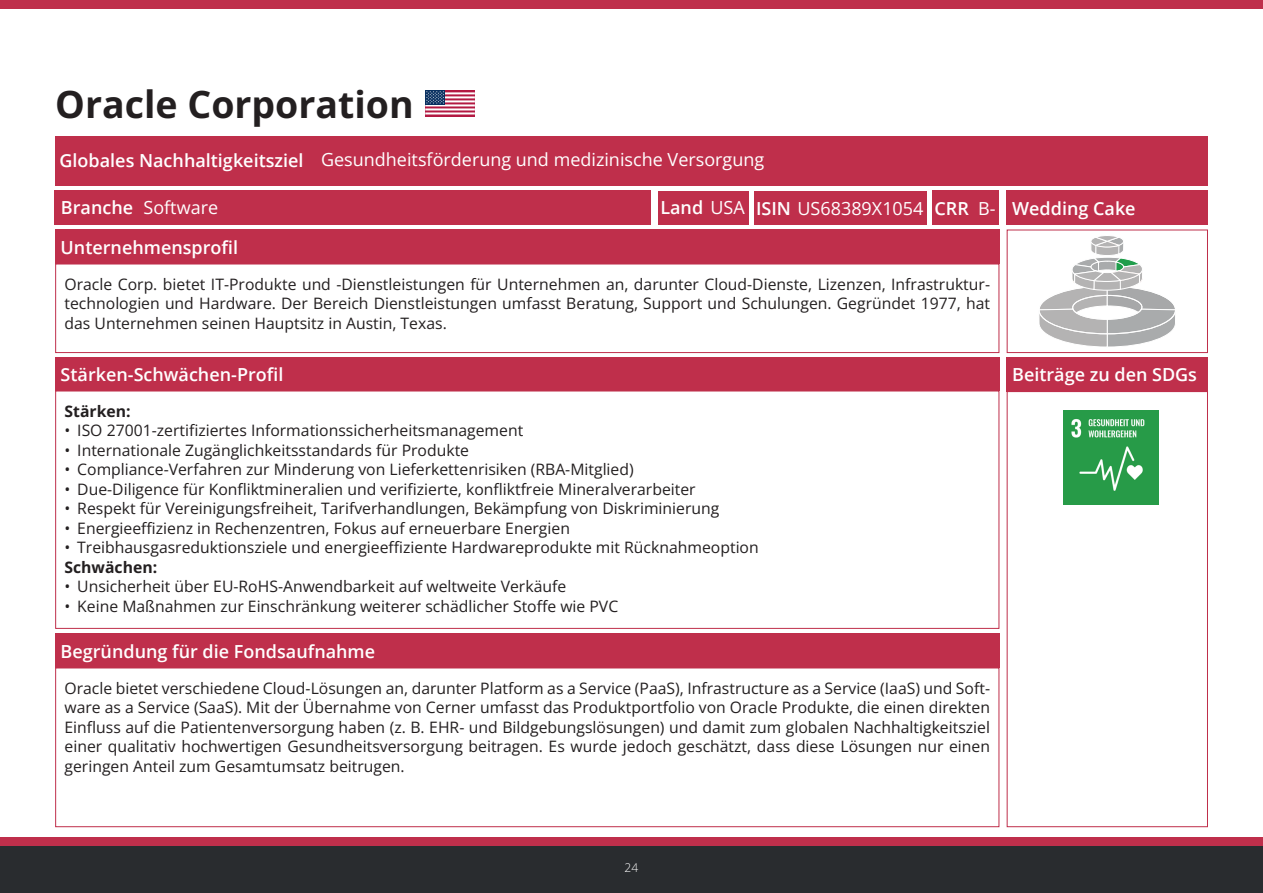
<style>
.page{position:relative;width:1263px;height:893px;background:#fff}
.page>*{position:absolute;margin:0;border:0;box-sizing:border-box;transform-origin:0 0}
.t1{font:700 37.5px "Open Sans";color:#231f20}
.t2{font:600 18px "Open Sans";color:#fff}
.t3{font:18px "Open Sans";color:#fff}
.t4{font:15.75px/19.5px "Open Sans";color:#231f20;text-align:justify}
.t5{font:700 15.75px "Open Sans";color:#231f20}
.t6{font:300 12px "Open Sans";color:#fff}
.s1{font-weight:400}
.s2{font-weight:600}
</style>
<div class="page">
<div style="left:0;top:846px;width:1263px;height:47px;background:#292c2f"></div>
<div style="left:0;top:838px;width:1263px;height:8px;background:#bf2f4b"></div>
<div style="left:0;top:0;width:1263px;height:9px;background:#bf2f4b"></div>
<div style="left:1007px;top:230px;width:201px;height:123px;border:1px solid #bf2f4b"></div>
<div style="left:1007px;top:391px;width:201px;height:436px;border:1px solid #bf2f4b"></div>
<div style="left:933px;top:191px;width:66px;height:34px;background:#bf2f4b"></div>
<div style="left:55px;top:136px;width:1153px;height:49px;background:#bf2f4b"></div>
<div style="left:55px;top:230px;width:944px;height:34px;background:#bf2f4b"></div>
<div style="left:658px;top:191px;width:90px;height:33px;background:#bf2f4b"></div>
<div style="left:55px;top:191px;width:596px;height:34px;background:#bf2f4b"></div>
<div style="left:55px;top:264px;width:944px;height:89px;border:1px solid #bf2f4b"></div>
<div style="left:55px;top:357px;width:944px;height:34px;background:#bf2f4b"></div>
<div style="left:55px;top:634px;width:944px;height:34px;background:#bf2f4b"></div>
<div style="left:55px;top:668px;width:944px;height:159px;border:1px solid #bf2f4b"></div>
<div style="left:755px;top:191px;width:172px;height:33px;background:#bf2f4b"></div>
<div style="left:55px;top:391px;width:944px;height:238px;border:1px solid #bf2f4b"></div>
<div style="left:1007px;top:191px;width:201px;height:34px;background:#bf2f4b"></div>
<div style="left:1007px;top:357px;width:201px;height:34px;background:#bf2f4b"></div>
<svg style="left:1038px;top:236px;width:139px;height:252px"></svg>
<img style="left:1063px;top:410px;width:95px;height:95px">
<div style="left:425px;top:90px;width:50px;height:26px;background:linear-gradient(to right,#d7879d,#d47e95)"></div>
<hr style="left:425px;top:92px;width:50px;height:2px;background:#fff">
<hr style="left:425px;top:96px;width:50px;height:2px;background:#fff">
<hr style="left:425px;top:100px;width:50px;height:2px;background:#fff">
<hr style="left:425px;top:104px;width:50px;height:2px;background:#fff">
<hr style="left:425px;top:108px;width:50px;height:2px;background:#fff">
<hr style="left:425px;top:112px;width:50px;height:2px;background:#fff">
<div style="left:425px;top:90px;width:20px;height:14px;background:#0a3161"></div>
<svg style="left:426px;top:91px;width:18px;height:13px"></svg>
<p class="t1" style="left:55px;top:78px;width:360px">Oracle Corporation</p>
<p class="t2" style="left:60px;top:148px;width:245px">Globales Nachhaltigkeitsziel</p>
<p class="t3" style="left:321px;top:147px;width:445px">Gesundheitsförderung und medizinische Versorgung</p>
<p class="t2" style="left:660px;top:196px;width:86px">Land <span class="s1">USA</span></p>
<p class="t2" style="left:934px;top:196px;width:36px">CRR</p>
<p class="t3" style="left:978px;top:197px;width:19px">B-</p>
<p class="t2" style="left:61px;top:235px;width:179px">Unternehmensprofil</p>
<p class="t4" style="left:65px;top:274px;width:927px">Oracle Corp. bietet IT-Produkte und -Dienstleistungen für Unternehmen an, darunter Cloud-Dienste, Lizenzen, Infrastruktur&shy;technologien und Hardware. Der Bereich Dienstleistungen umfasst Beratung, Support und Schulungen. Gegründet 1977, hat das Unternehmen seinen Hauptsitz in Austin, Texas.</p>
<p class="t2" style="left:61px;top:362px;width:224px">Stärken-Schwächen-Profil</p>
<p class="t3" style="left:144px;top:195px;width:76px">Software</p>
<p class="t3" style="left:756px;top:196px;width:169px"><span class="s2">ISIN</span> US68389X1054</p>
<p class="t2" style="left:1012px;top:196px;width:125px">Wedding Cake</p>
<p class="t2" style="left:61px;top:196px;width:74px">Branche</p>
<p class="t2" style="left:1012px;top:363px;width:186px">Beiträge zu den SDGs</p>
<p class="t5" style="left:65px;top:400px;width:68px">Stärken:</p>
<p class="t4" style="left:65px;top:420px;width:460px">• ISO 27001-zertifiziertes Informationssicherheitsmanagement</p>
<p class="t4" style="left:65px;top:440px;width:406px">• Internationale Zugänglichkeitsstandards für Produkte</p>
<p class="t4" style="left:65px;top:459px;width:571px">• Compliance-Verfahren zur Minderung von Lieferkettenrisiken (RBA-Mitglied)</p>
<p class="t4" style="left:65px;top:479px;width:633px">• Due-Diligence für Konfliktmineralien und verifizierte, konfliktfreie Mineralverarbeiter</p>
<p class="t4" style="left:65px;top:498px;width:656px">• Respekt für Vereinigungsfreiheit, Tarifverhandlungen, Bekämpfung von Diskriminierung</p>
<p class="t4" style="left:65px;top:518px;width:507px">• Energieeffizienz in Rechenzentren, Fokus auf erneuerbare Energien</p>
<p class="t4" style="left:65px;top:537px;width:696px">• Treibhausgasreduktionsziele und energieeffiziente Hardwareprodukte mit Rücknahmeoption</p>
<p class="t5" style="left:65px;top:556px;width:94px">Schwächen:</p>
<p class="t4" style="left:65px;top:576px;width:503px">• Unsicherheit über EU-RoHS-Anwendbarkeit auf weltweite Verkäufe</p>
<p class="t4" style="left:65px;top:596px;width:555px">• Keine Maßnahmen zur Einschränkung weiterer schädlicher Stoffe wie PVC</p>
<p class="t2" style="left:61px;top:639px;width:316px">Begründung für die Fondsaufnahme</p>
<p class="t4" style="left:65px;top:678px;width:927px">Oracle bietet verschiedene Cloud-Lösungen an, darunter Platform as a Service (PaaS), Infrastructure as a Service (IaaS) und Soft&shy;ware as a Service (SaaS). Mit der Übernahme von Cerner umfasst das Produktportfolio von Oracle Produkte, die einen direkten Einfluss auf die Patientenversorgung haben (z. B. EHR- und Bildgebungslösungen) und damit zum globalen Nachhaltigkeitsziel einer qualitativ hochwertigen Gesundheitsversorgung beitragen. Es wurde jedoch geschätzt, dass diese Lösungen nur einen geringen Anteil zum Gesamtumsatz beitrugen.</p>
<p class="t6" style="left:625px;top:860px;width:15px">24</p>
</div>
